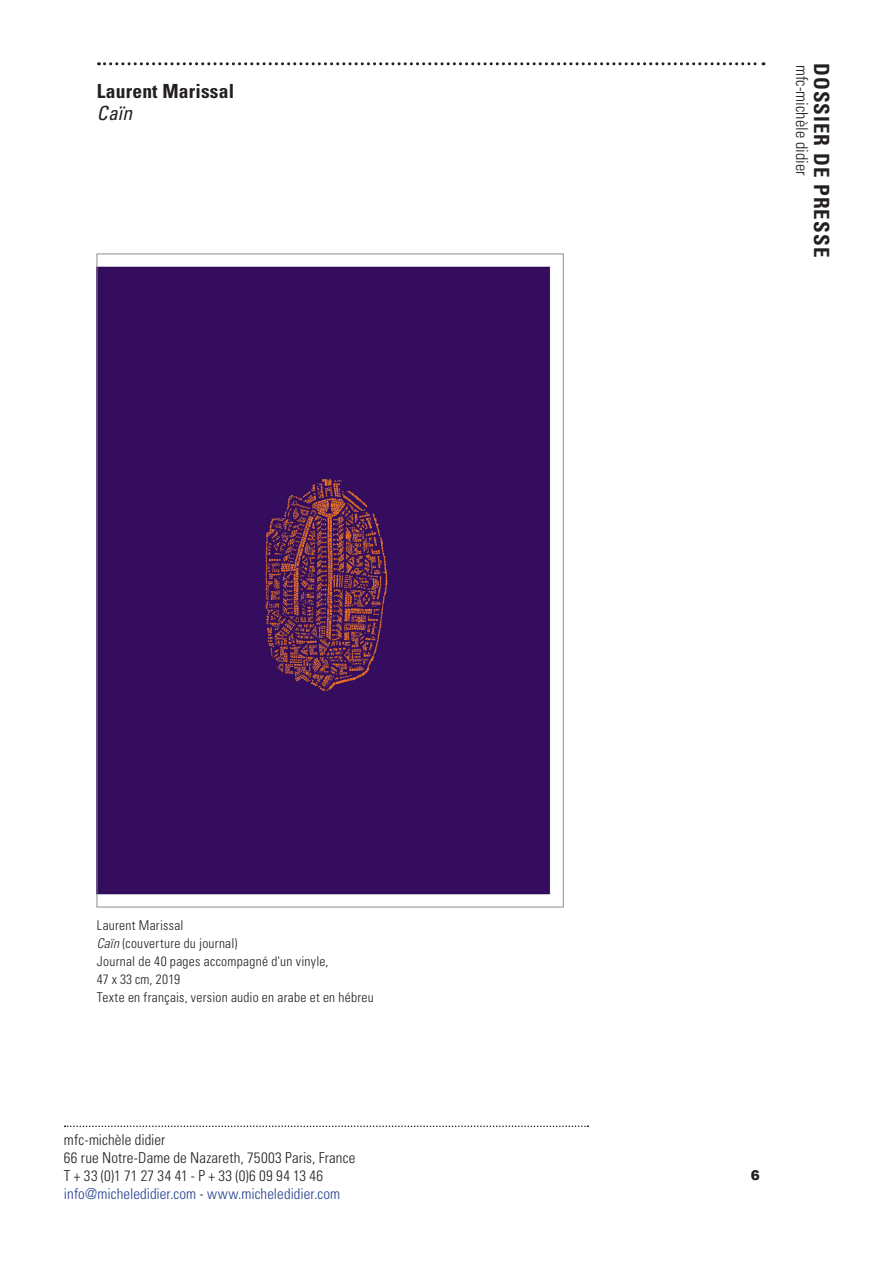
<style>
.page{position:relative;width:893px;height:1263px;background:#fff}
.page>*{position:absolute;margin:0;border:0;box-sizing:border-box;transform-origin:0 0}
.t1{font:700 condensed 21px "Univers LT Std";letter-spacing:.05em;color:#231f20}
.t2{font:700 condensed 19.5px "Univers LT Std";letter-spacing:.01em;color:#231f20}
.t3{font:italic condensed 19.5px "Univers LT Std";color:#231f20}
.t4{font:300 condensed 16.5px "Univers LT Std";color:#231f20}
.t5{font:300 condensed 15px/18px "Univers LT Std";letter-spacing:.005em;color:#231f20}
.Sous-titre{font:300 condensed 13.5px/18px "Univers LT Std";letter-spacing:.02em;color:#231f20}
.t6{font:900 13.5px "Arial";color:#231f20}
.s1{font-style:italic}
.s2{color:#25408f}
</style>
<div class="page">
<svg style="left:65px;top:1125px;width:523px;height:2px"></svg>
<svg style="left:98px;top:62px;width:666px;height:3px"></svg>
<div style="left:99px;top:266px;width:452px;height:629px;background:#350d5f"></div>
<h2 class="t2" style="left:97px;top:79px;width:139px">Laurent Marissal</h2>
<h2 class="t3" style="left:97px;top:101px;width:37px">Caïn</h2>
<p class="Sous-titre" style="left:97px;top:916px;width:278px">Laurent Marissal<br><span class="s1">Caïn</span> (couverture du journal)<br>Journal de 40 pages accompagné d'un vinyle,<br>47 x 33 cm, 2019<br>Texte en français, version audio en arabe et en hébreu</p>
<p class="t5" style="left:64px;top:1131px;width:293px">mfc-michèle didier<br>66 rue Notre-Dame de Nazareth, 75003 Paris, France T + 33 (0)1 71 27 34 41 - P + 33 (0)6 09 94 13 46 <span class="s2">info@micheledidier.com</span> - <span class="s2">www.micheledidier.com</span></p>
<p class="t4" style="left:812px;top:65px;width:112px;rotate:90deg">mfc-michèle didier</p>
<h1 class="t1" style="left:834px;top:63px;width:196px;rotate:90deg">DOSSIER DE PRESSE</h1>
<p class="t6" style="left:751px;top:1165px;width:11px">6</p>
</div>
